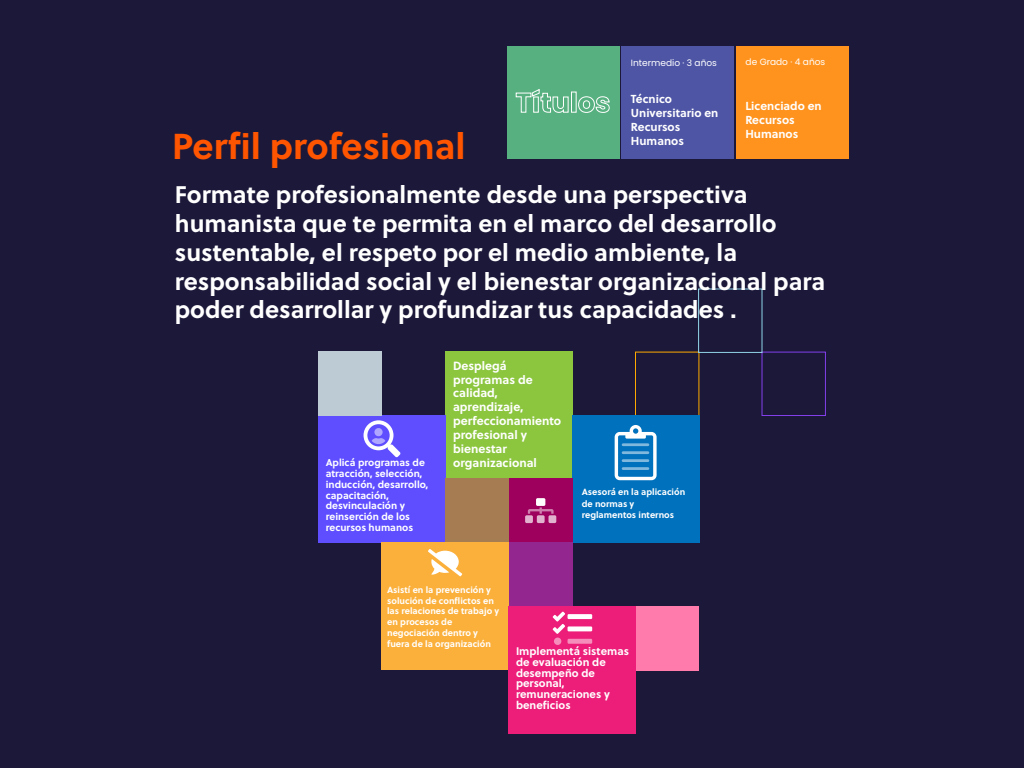
<style>
.page{position:relative;width:1024px;height:768px;background:#1b1839}
.page>*{position:absolute;margin:0;border:0;box-sizing:border-box;transform-origin:0 0}
.t1{font:700 36px "Soleil";color:#f50}
.t2{font:700 24px/28.8px "Soleil";color:#fff}
.t3{font:700 11.9px/13.8px "Soleil";color:#fff}
.t4{font:700 11.6px/13.9px "Soleil";color:#fff}
.t5{font:700 11px/10.7px "Soleil";color:#fff}
.t6{font:700 10px/10.8px "Soleil";color:#fff}
.t7{font:700 9px/10.7px "Soleil";color:#fff}
.t8{font:9px "Poppins";color:#fff}
</style>
<div class="page">
<div style="left:622px;top:80px;width:112px;height:79px;background:#4e55a5"></div>
<div style="left:622px;top:46px;width:112px;height:32px;background:#4e55a5"></div>
<div style="left:507px;top:46px;width:112px;height:113px;background:#57b07f"></div>
<svg style="left:515px;top:89px;width:54px;height:24px"></svg>
<div style="left:571px;top:92px;width:6px;height:21px;border:1px solid #fff"></div>
<svg style="left:578px;top:96px;width:32px;height:17px"></svg>
<div style="left:736px;top:80px;width:113px;height:79px;background:#ff931e"></div>
<div style="left:736px;top:46px;width:113px;height:32px;background:#ff931e"></div>
<div style="left:445px;top:352px;width:127px;height:127px;background:#8cc63f"></div>
<div style="left:762px;top:352px;width:64px;height:64px;border:1px solid #8340ec"></div>
<div style="left:698px;top:289px;width:64px;height:64px;border:1px solid #92d5e9"></div>
<div style="left:318px;top:416px;width:127px;height:127px;background:#5f4eff"></div>
<div style="left:572px;top:416px;width:127px;height:127px;background:#0071bc"></div>
<div style="left:509px;top:479px;width:63px;height:64px;background:#9e005d"></div>
<div style="left:509px;top:543px;width:63px;height:64px;background:#93278f"></div>
<div style="left:636px;top:607px;width:63px;height:64px;background:#ff7bac"></div>
<div style="left:445px;top:479px;width:64px;height:64px;background:#a67c52"></div>
<div style="left:318px;top:351px;width:64px;height:65px;background:#bdccd4"></div>
<div style="left:382px;top:543px;width:127px;height:127px;background:#fbb03b"></div>
<div style="left:509px;top:607px;width:127px;height:127px;background:#ed1e79"></div>
<div style="left:525px;top:515px;width:8px;height:8px;background:#e1b2ce;border-radius:2px"></div>
<svg style="left:528px;top:498px;width:26px;height:16px"></svg>
<div style="left:537px;top:515px;width:8px;height:8px;background:#e1b2ce;border-radius:2px"></div>
<div style="left:549px;top:515px;width:7px;height:8px;background:#e1b2ce;border-radius:2px"></div>
<svg style="left:364px;top:420px;width:37px;height:37px"></svg>
<svg style="left:428px;top:549px;width:34px;height:27px"></svg>
<svg style="left:615px;top:425px;width:42px;height:55px"></svg>
<hr style="left:622px;top:443px;width:27px;height:3px;background:#fff">
<hr style="left:622px;top:451px;width:27px;height:3px;background:#fff">
<hr style="left:622px;top:459px;width:27px;height:3px;background:#fff">
<hr style="left:622px;top:467px;width:27px;height:3px;background:#fff">
<svg style="left:553px;top:612px;width:39px;height:22px"></svg>
<div style="left:554px;top:638px;width:7px;height:7px;background:#f58ebb;border-radius:50%"></div>
<div style="left:568px;top:639px;width:24px;height:5px;background:#f58ebb"></div>
<h1 class="t1" style="left:172px;top:118px;width:295px">Perfil profesional</h1>
<p class="t8" style="left:631px;top:57px;width:88px">Intermedio · 3 años</p>
<p class="t4" style="left:631px;top:92px;width:89px">Técnico<br>Universitario en<br>Recursos<br>Humanos</p>
<p class="t8" style="left:746px;top:57px;width:81px">de Grado · 4 años</p>
<p class="t4" style="left:745px;top:98px;width:78px">Licenciado en<br>Recursos<br>Humanos</p>
<p class="t2" style="left:175px;top:179px;width:652px">Formate profesionalmente desde una perspectiva humanista que te permita en el marco del desarrollo sustentable, el respeto por el medio ambiente, la responsabilidad social y el bienestar organizacional para poder desarrollar y profundizar tus capacidades .</p>
<p class="t3" style="left:453px;top:358px;width:110px">Desplegá programas de calidad, aprendizaje, perfeccionamiento profesional y bienestar</p>
<p class="t6" style="left:326px;top:457px;width:101px">Aplicá programas de</p>
<p class="t3" style="left:453px;top:455px;width:85px">organizacional</p>
<p class="t6" style="left:326px;top:468px;width:104px">atracción, selección, inducción, desarrollo, capacitación, desvinculación y reinserción de los recursos humanos</p>
<p class="t7" style="left:582px;top:486px;width:105px;line-height:11.5px">Asesorá en la aplicación de normas y reglamentos internos</p>
<p class="t7" style="left:387px;top:584px;width:114px">Asistí en la prevención y solución de conflictos en las relaciones de trabajo y en procesos de negociación dentro y fuera de la organización</p>
<p class="t5" style="left:516px;top:645px;width:114px">Implementá sistemas de evaluación de desempeño de personal, remuneraciones y beneficios</p>
</div>
